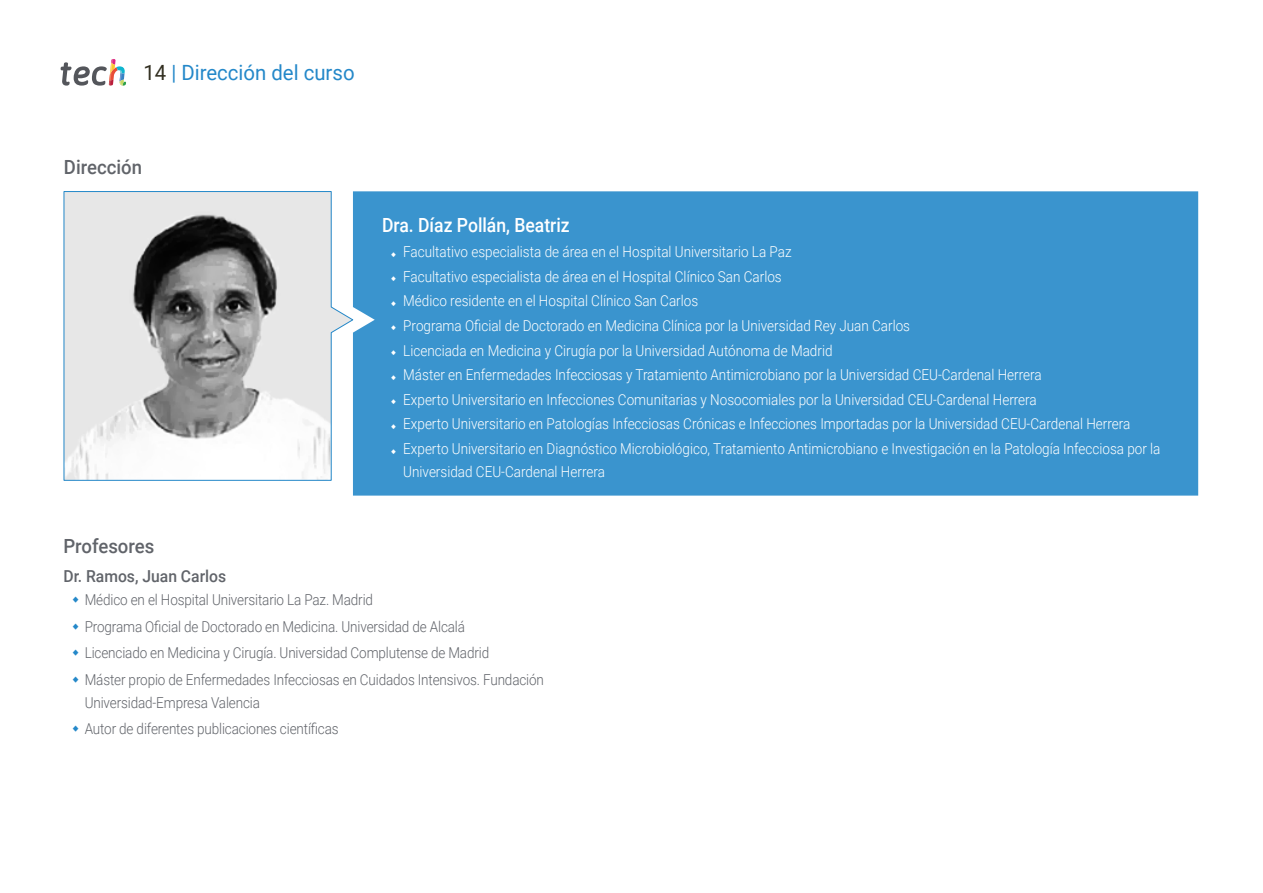
<style>
.page{position:relative;width:1263px;height:893px;background:#fff}
.page>*{position:absolute;margin:0;border:0;box-sizing:border-box;transform-origin:0 0}
.t1{font:21px "Roboto";color:#2488c9}
.t2{font:500 19.5px "Roboto";color:#fff;scale:.9 1}
.t3{font:500 19.5px "Roboto";color:#61646a;scale:.95 1}
.t4{font:500 16.5px "Roboto";color:#61646a;scale:.95 1}
.t5{font:300 15px/24.6px "Roboto";color:#fff;scale:.9 1}
.t6{font:300 15px/26.7px "Roboto";letter-spacing:-.01em;color:#61646a;scale:.9 1}
.s1{color:#312e20}
</style>
<div class="page">
<svg style="left:61px;top:59px;width:65px;height:27px"></svg>
<div style="left:353px;top:191px;width:845px;height:305px;background:#3a94ce"></div>
<svg style="left:64px;top:191px;width:289px;height:290px"></svg>
<svg style="left:391px;top:252px;width:5px;height:5px"></svg>
<svg style="left:391px;top:276px;width:5px;height:5px"></svg>
<svg style="left:391px;top:301px;width:5px;height:5px"></svg>
<svg style="left:391px;top:325px;width:5px;height:5px"></svg>
<svg style="left:391px;top:350px;width:5px;height:5px"></svg>
<svg style="left:391px;top:375px;width:5px;height:5px"></svg>
<svg style="left:391px;top:399px;width:5px;height:5px"></svg>
<svg style="left:391px;top:424px;width:5px;height:5px"></svg>
<svg style="left:391px;top:449px;width:5px;height:5px"></svg>
<h1 class="t1" style="left:144px;top:57px;width:213px"><span class="s1">14</span> | Dirección del curso</h1>
<h2 class="t3" style="left:64px;top:153px;width:84px">Dirección</h2>
<h2 class="t2" style="left:382px;top:211px;width:210px">Dra. Díaz Pollán, Beatriz</h2>
<p class="t5" style="left:403px;top:239px;width:843px">Facultativo especialista de área en el Hospital Universitario La Paz<br>Facultativo especialista de área en el Hospital Clínico San Carlos<br>Médico residente en el Hospital Clínico San Carlos<br>Programa Oficial de Doctorado en Medicina Clínica por la Universidad Rey Juan Carlos<br>Licenciada en Medicina y Cirugía por la Universidad Autónoma de Madrid<br>Máster en Enfermedades Infecciosas y Tratamiento Antimicrobiano por la Universidad CEU-Cardenal Herrera<br>Experto Universitario en Infecciones Comunitarias y Nosocomiales por la Universidad CEU-Cardenal Herrera<br>Experto Universitario en Patologías Infecciosas Crónicas e Infecciones Importadas por la Universidad CEU-Cardenal Herrera Experto Universitario en Diagnóstico Microbiológico, Tratamiento Antimicrobiano e Investigación en la Patología Infecciosa por la</p>
<p class="t5" style="left:403px;top:458px;width:226px">Universidad CEU-Cardenal Herrera</p>
<h2 class="t3" style="left:63px;top:532px;width:97px">Profesores</h2>
<p class="t4" style="left:63px;top:565px;width:173px">Dr. Ramos, Juan Carlos</p>
<p class="t6" style="left:85px;top:585px;width:512px">Médico en el Hospital Universitario La Paz. Madrid<br>Programa Oficial de Doctorado en Medicina. Universidad de Alcalá<br>Licenciado en Medicina y Cirugía. Universidad Complutense de Madrid<br>Máster propio de Enfermedades Infecciosas en Cuidados Intensivos. Fundación</p>
<p class="t6" style="left:85px;top:688px;width:284px">Universidad-Empresa Valencia<br>Autor de diferentes publicaciones científicas</p>
</div>
